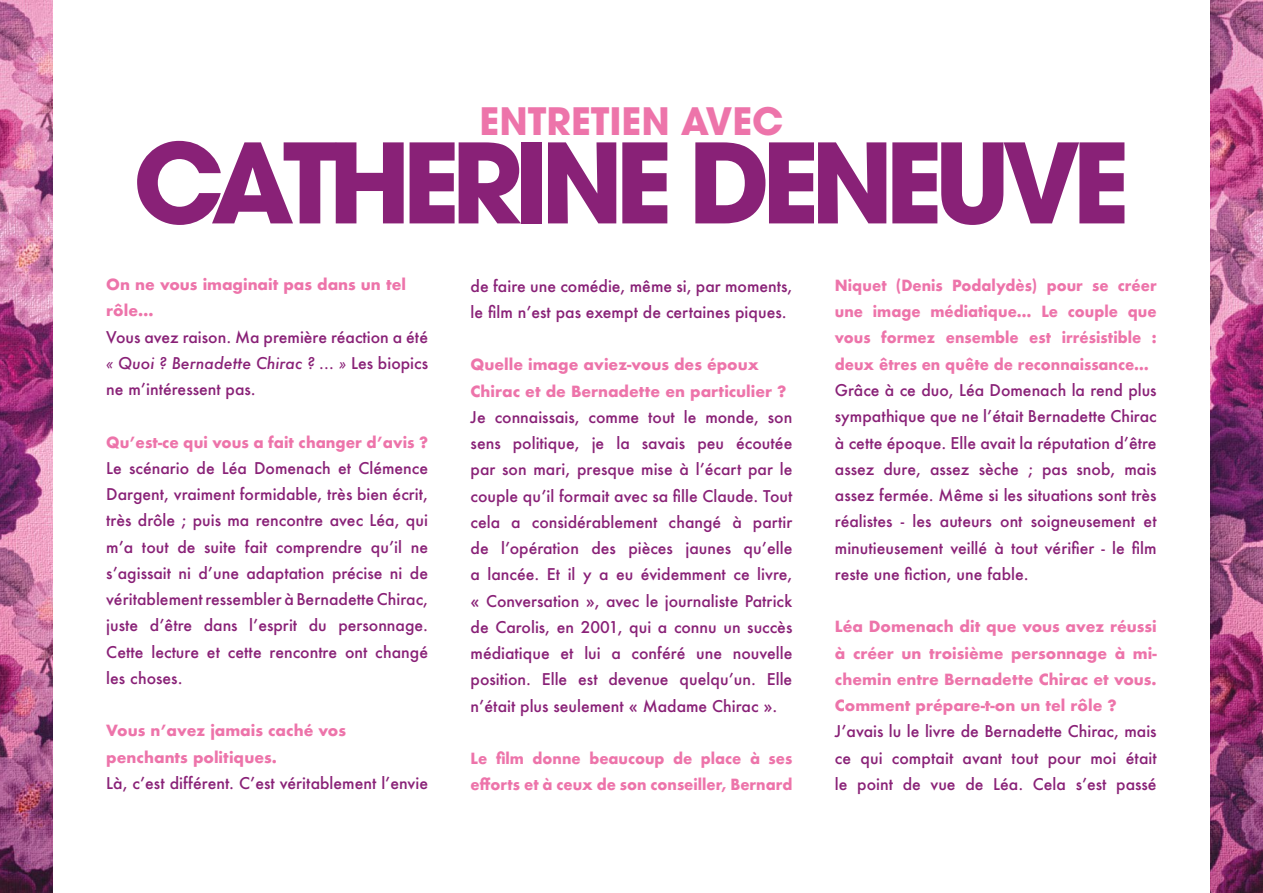
<style>
.page{position:relative;width:1263px;height:893px;background:#fff}
.page>*{position:absolute;margin:0;border:0;box-sizing:border-box;transform-origin:0 0}
.t1{font:700 109.5px "ITC Avant Garde Pro";letter-spacing:-.08em;color:#892177}
.t2{font:700 37.5px "ITC Avant Garde Pro";color:#ed74aa}
.t3{font:500 15.75px/26.2px "Futura";color:#892177;text-align:justify}
.t4{font:700 15px/26.2px "Futura";color:#ed74aa}
.t5{font:700 15px/26.2px "Futura";color:#ed74aa;scale:.95 1}
.s1{font-style:italic}
</style>
<div class="page">
<img style="left:0;top:0;width:52px;height:893px">
<img style="left:1211px;top:0;width:52px;height:893px">
<h2 class="t2" style="left:479px;top:96px;width:305px">ENTRETIEN AVEC</h2>
<h1 class="t1" style="left:133px;top:110px;width:998px">CATHERINE DENEUVE</h1>
<p class="t4" style="left:106px;top:271px;width:301px">On ne vous imaginait pas dans un tel rôle…</p>
<p class="t3" style="left:106px;top:323px;width:323px">Vous avez raison. Ma première réaction a été <span class="s1">« Quoi ? Bernadette Chirac ? ... »</span> Les biopics ne m’intéressent pas.</p>
<p class="t4" style="left:106px;top:429px;width:323px">Qu’est-ce qui vous a fait changer d’avis ?</p>
<p class="t3" style="left:106px;top:455px;width:323px">Le scénario de Léa Domenach et Clémence Dargent, vraiment formidable, très bien écrit, très drôle ; puis ma rencontre avec Léa, qui m’a tout de suite fait comprendre qu’il ne s’agissait ni d’une adaptation précise ni de véritablement ressembler à Bernadette Chirac, juste d’être dans l’esprit du personnage.<br>Cette lecture et cette rencontre ont changé les choses.</p>
<p class="t4" style="left:106px;top:717px;width:241px">Vous n’avez jamais caché vos penchants politiques.</p>
<p class="t3" style="left:106px;top:770px;width:323px">Là, c’est différent. C’est véritablement l’envie</p>
<p class="t3" style="left:471px;top:272px;width:323px">de faire une comédie, même si, par moments, le film n’est pas exempt de certaines piques.</p>
<p class="t4" style="left:471px;top:351px;width:317px">Quelle image aviez-vous des époux<br>Chirac et de Bernadette en particulier ?</p>
<p class="t3" style="left:471px;top:404px;width:323px">Je connaissais, comme tout le monde, son sens politique, je la savais peu écoutée par son mari, presque mise à l’écart par le couple qu’il formait avec sa fille Claude. Tout cela a considérablement changé à partir de l’opération des pièces jaunes qu’elle a lancée. Et il y a eu évidemment ce livre, « Conversation », avec le journaliste Patrick de Carolis, en 2001, qui a connu un succès médiatique et lui a conféré une nouvelle position. Elle est devenue quelqu’un. Elle n’était plus seulement « Madame Chirac ».</p>
<p class="t5" style="left:471px;top:745px;width:340px">Le film donne beaucoup de place à ses efforts et à ceux de son conseiller, Bernard</p>
<p class="t5" style="left:835px;top:272px;width:340px;text-align:justify">Niquet (Denis Podalydès) pour se créer une image médiatique… Le couple que vous formez ensemble est irrésistible : deux êtres en quête de reconnaissance…</p>
<p class="t3" style="left:835px;top:377px;width:323px">Grâce à ce duo, Léa Domenach la rend plus sympathique que ne l’était Bernadette Chirac à cette époque. Elle avait la réputation d’être assez dure, assez sèche ; pas snob, mais assez fermée. Même si les situations sont très réalistes - les auteurs ont soigneusement et minutieusement veillé à tout vérifier - le film reste une fiction, une fable.</p>
<p class="t4" style="left:835px;top:613px;width:323px;text-align:justify">Léa Domenach dit que vous avez réussi à créer un troisième personnage à mi&shy;chemin entre Bernadette Chirac et vous.<br>Comment prépare-t-on un tel rôle ?</p>
<p class="t3" style="left:835px;top:718px;width:323px">J’avais lu le livre de Bernadette Chirac, mais ce qui comptait avant tout pour moi était le point de vue de Léa. Cela s’est passé</p>
</div>
